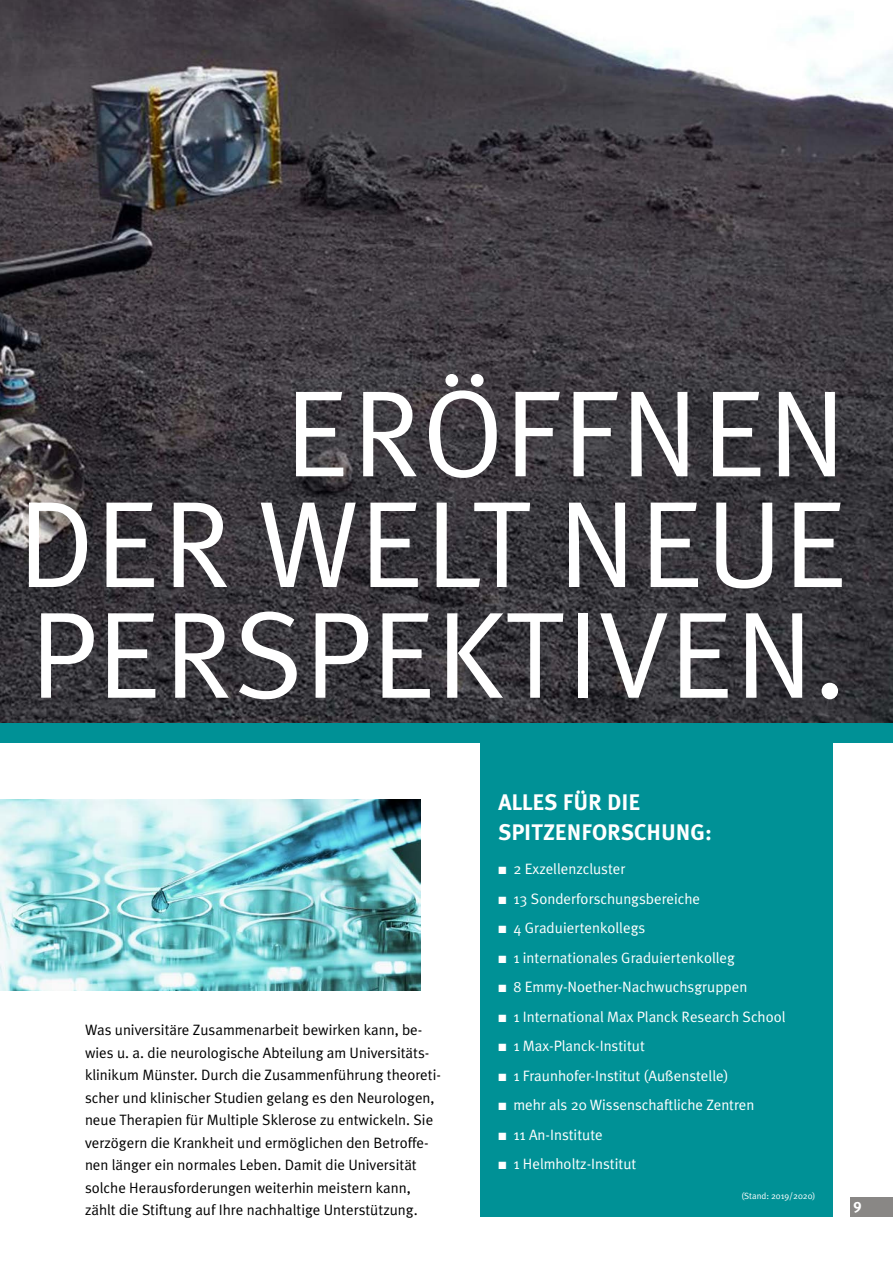
<style>
.page{position:relative;width:893px;height:1263px;background:#fff}
.page>*{position:absolute;margin:0;border:0;box-sizing:border-box;transform-origin:0 0}
.t1{font:123px/110.7px "Meta Plus Normal";letter-spacing:.01em;color:#fff;text-align:justify}
.t2{font:700 22.5px/29.5px "Meta Plus";color:#fff}
.t3{font:15px/22.5px "Meta Plus Normal";color:#000}
.t4{font:15px "Meta Plus Normal";color:#fff}
.t5{font:15px "Meta Plus Bold Caps";color:#fff}
.t6{font:9px "Meta Plus Normal";color:#fff}
</style>
<div class="page">
<img style="left:0;top:0;width:893px;height:723px">
<div style="left:0;top:723px;width:893px;height:19px;background:#009196"></div>
<img style="left:0;top:800px;width:421px;height:190px">
<div style="left:480px;top:733px;width:353px;height:484px;background:#009196"></div>
<div style="left:850px;top:1197px;width:43px;height:20px;background:#898785"></div>
<h1 class="t1" style="left:18px;top:377px;width:830px;text-indent:267px">ERÖFFNEN DER WELT NEUE PERSPEKTIVEN.</h1>
<p class="t3" style="left:85px;top:1018px;width:357px">Was universitäre Zusammenarbeit bewirken kann, be&shy;wies u. a. die neurologische Abteilung am Universitäts&shy;klinikum Münster. Durch die Zusammenführung theoreti&shy;scher und klinischer Studien gelang es den Neurologen, neue Therapien für Multiple Sklerose zu entwickeln. Sie verzögern die Krankheit und ermöglichen den Betroffe&shy;nen länger ein normales Leben. Damit die Universität solche Herausforderungen weiterhin meistern kann, zählt die Stiftung auf Ihre nachhaltige Unterstützung.</p>
<h2 class="t2" style="left:498px;top:787px;width:215px">ALLES FÜR DIE<br>SPITZENFORSCHUNG:</h2>
<p class="t4" style="left:498px;top:860px;width:129px">■ 2 Exzellenzcluster</p>
<p class="t4" style="left:498px;top:890px;width:203px">■ 13 Sonderforschungsbereiche</p>
<p class="t4" style="left:498px;top:919px;width:148px">■ 4 Graduiertenkollegs</p>
<p class="t4" style="left:498px;top:949px;width:238px">■ 1 internationales Graduiertenkolleg</p>
<p class="t4" style="left:498px;top:978px;width:250px">■ 8 Emmy-Noether-Nachwuchsgruppen</p>
<p class="t4" style="left:498px;top:1008px;width:289px">■ 1 International Max Planck Research School</p>
<p class="t4" style="left:498px;top:1037px;width:148px">■ 1 Max-Planck-Institut</p>
<p class="t4" style="left:498px;top:1067px;width:231px">■ 1 Fraunhofer-Institut (Außenstelle)</p>
<p class="t4" style="left:498px;top:1096px;width:257px">■ mehr als 20 Wissenschaftliche Zentren</p>
<p class="t4" style="left:498px;top:1126px;width:106px">■ 11 An-Institute</p>
<p class="t4" style="left:498px;top:1155px;width:139px">■ 1 Helmholtz-Institut</p>
<p class="t6" style="left:741px;top:1190px;width:76px">(Stand: 2019/2020)</p>
<p class="t5" style="left:853px;top:1198px;width:10px">9</p>
</div>
